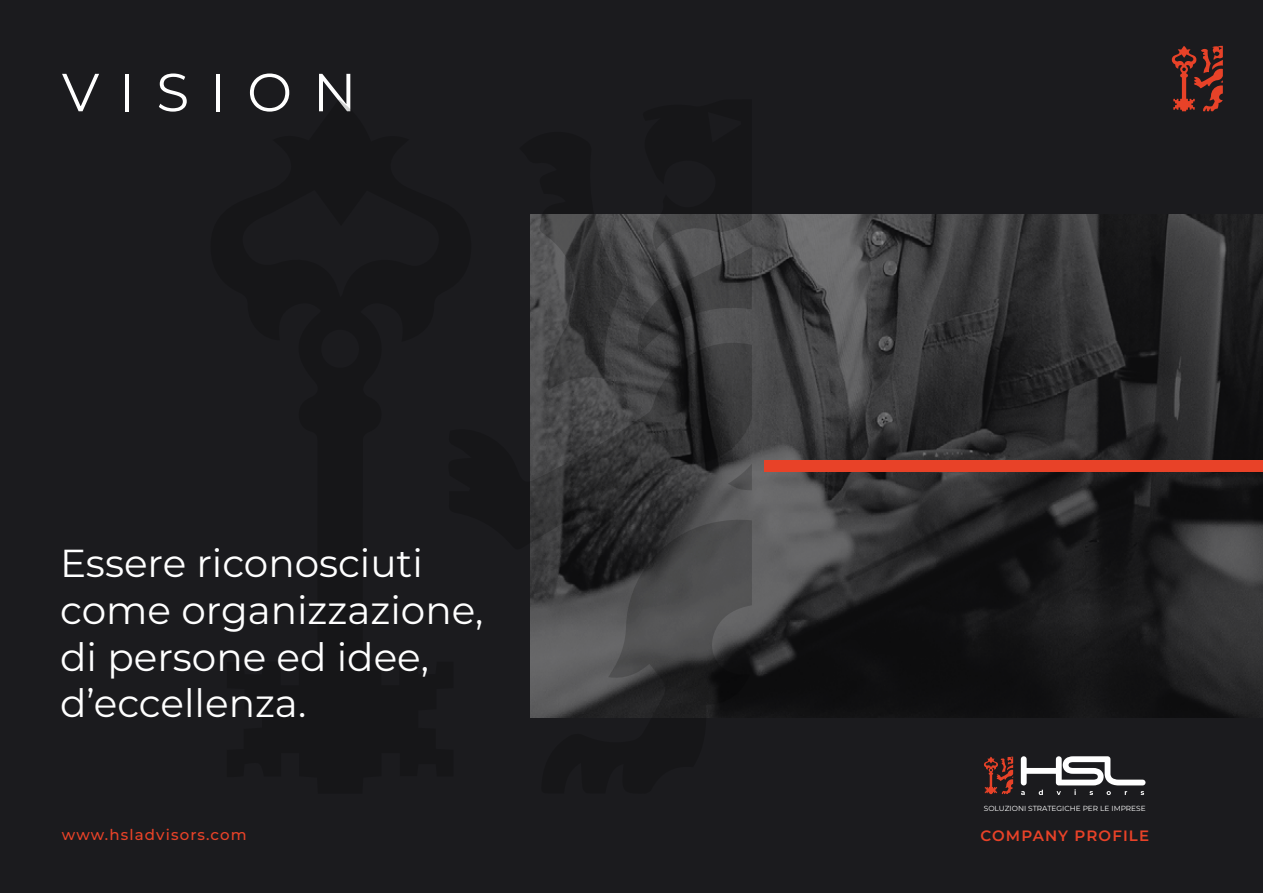
<style>
.page{position:relative;width:1263px;height:893px;background:#1b1b1e}
.page>*{position:absolute;margin:0;border:0;box-sizing:border-box;transform-origin:0 0}
.t1{font:53.55px "Montserrat";letter-spacing:.39em;color:#fff}
.t2{font:39px/46.8px "Montserrat";color:#fff}
.t3{font:500 15px "Montserrat";letter-spacing:.075em;color:#e84228}
.t4{font:600 15px "Montserrat";letter-spacing:.075em;color:#e84228}
.t5{font:7.35px "Montserrat";color:#fff}
</style>
<div class="page">
<svg style="left:984px;top:757px;width:29px;height:37px"></svg>
<svg style="left:1021px;top:756px;width:124px;height:39px"></svg>
<img style="left:531px;top:215px;width:732px;height:502px">
<div style="left:764px;top:460px;width:499px;height:11px;background:#e84228"></div>
<svg style="left:1172px;top:46px;width:51px;height:65px"></svg>
<svg style="left:530px;top:343px;width:222px;height:208px"></svg>
<svg style="left:728px;top:464px;width:24px;height:26px"></svg>
<svg style="left:635px;top:214px;width:117px;height:139px;background:#434344"></svg>
<svg style="left:540px;top:519px;width:212px;height:199px"></svg>
<svg style="left:530px;top:214px;width:93px;height:176px;background:#434344"></svg>
<h1 class="t1" style="left:62px;top:55px;width:296px">VISION</h1>
<p class="t2" style="left:60px;top:538px;width:425px">Essere riconosciuti come organizzazione, di persone ed idee, d’eccellenza.</p>
<p class="t3" style="left:62px;top:825px;width:186px">www.hsladvisors.com</p>
<p class="t5" style="left:984px;top:803px;width:163px">SOLUZIONI STRATEGICHE PER LE IMPRESE</p>
<p class="t4" style="left:980px;top:825px;width:170px">COMPANY PROFILE</p>
</div>
